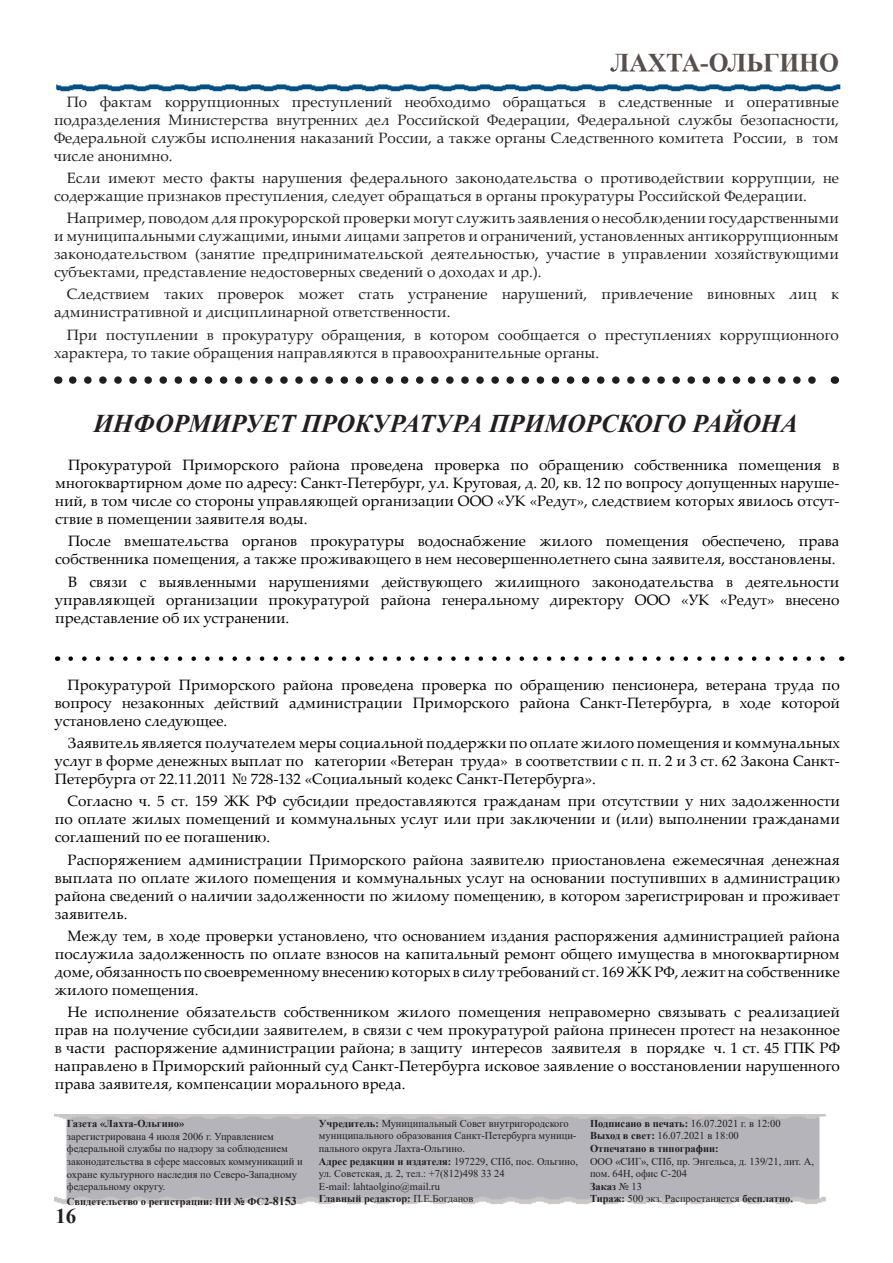
<style>
.page{position:relative;width:893px;height:1263px;background:#fff}
.page>*{position:absolute;margin:0;border:0;box-sizing:border-box;transform-origin:0 0}
.t1{font:italic 700 25.5px "Times New Roman";color:#231f20}
.t2{font:700 25.5px "Times New Roman";color:#574f4c}
.t3{font:700 21px "Times New Roman";color:#231f20}
.t4{font:15px/18px "Palatino Linotype";color:#000001;text-align:justify}
.t5{font:15px/18px "Palatino Linotype";color:#231f20}
.t6{font:10.5px/12.6px "Times New Roman";color:#231f20}
.t7{font:700 10.5px/12.6px "Times New Roman";color:#231f20}
.s1{font-size:12px}
.s2{font-weight:700}
.s3{font-weight:400}
</style>
<div class="page">
<img style="left:54px;top:1114px;width:772px;height:90px">
<img style="left:56px;top:84px;width:784px;height:8px">
<img style="left:610px;top:70px;width:225px;height:2px">
<svg style="left:73px;top:376px;width:743px;height:8px"></svg>
<svg style="left:71px;top:656px;width:754px;height:5px"></svg>
<h1 class="t2" style="left:610px;top:44px;width:230px">ЛАХТА-ОЛЬГИНО</h1>
<p class="t5" style="left:54px;top:92px;width:786px;text-align:justify;text-indent:13px">По фактам коррупционных преступлений необходимо обращаться в следственные и оперативные подразделения Министерства внутренних дел Российской Федерации, Федеральной службы безопасности, Федеральной службы исполнения наказаний России, а также органы Следственного комитета России, в том числе анонимно.</p>
<p class="t5" style="left:54px;top:168px;width:786px;text-indent:13px">Если имеют место факты нарушения федерального законодательства о противодействии коррупции, не содержащие признаков преступления, следует обращаться в органы прокуратуры Российской Федерации.</p>
<p class="t5" style="left:54px;top:208px;width:786px;text-align:justify;text-indent:13px">Например, поводом для прокурорской проверки могут служить заявления о несоблюдении государственными и муниципальными служащими, иными лицами запретов и ограничений, установленных антикоррупционным законодательством (занятие предпринимательской деятельностью, участие в управлении хозяйствующими субъектами, представление недостоверных сведений о доходах и др.).</p>
<p class="t5" style="left:54px;top:285px;width:786px;text-indent:13px">Следствием таких проверок может стать устранение нарушений, привлечение виновных лиц к административной и дисциплинарной ответственности.</p>
<p class="t5" style="left:54px;top:325px;width:786px;text-indent:13px">При поступлении в прокуратуру обращения, в котором сообщается о преступлениях коррупционного характера, то такие обращения направляются в правоохранительные органы.</p>
<h1 class="t1" style="left:93px;top:406px;width:706px">ИНФОРМИРУЕТ ПРОКУРАТУРА ПРИМОРСКОГО РАЙОНА</h1>
<p class="t4" style="left:55px;top:455px;width:786px;text-indent:13px">Прокуратурой Приморского района проведена проверка по обращению собственника помещения в многоквартирном доме по адресу: Санкт-Петербург, ул. Круговая, д. 20, кв. 12 по вопросу допущенных наруше&shy;ний, в том числе со стороны управляющей организации ООО «УК «Редут», следствием которых явилось отсут&shy;ствие в помещении заявителя воды.</p>
<p class="t4" style="left:55px;top:532px;width:786px;text-align:right">После вмешательства органов прокуратуры водоснабжение жилого помещения обеспечено, права собственника помещения, а также проживающего в нем несовершеннолетнего сына заявителя, восстановлены.</p>
<p class="t4" style="left:55px;top:572px;width:786px;text-indent:13px">В связи с выявленными нарушениями действующего жилищного законодательства в деятельности управляющей организации прокуратурой района генеральному директору ООО «УК «Редут» внесено представление об их устранении.</p>
<p class="t4" style="left:55px;top:675px;width:786px;text-indent:13px">Прокуратурой Приморского района проведена проверка по обращению пенсионера, ветерана труда по вопросу незаконных действий администрации Приморского района Санкт-Петербурга, в ходе которой установлено следующее.</p>
<p class="t4" style="left:55px;top:733px;width:786px;text-indent:13px">Заявитель является получателем меры социальной поддержки по оплате жилого помещения и коммунальных услуг в форме денежных выплат по категории «Ветеран труда» в соответствии с п. п. 2 и 3 ст. 62 Закона Санкт-Петербурга от 22.11.2011 № 728-132 «Социальный кодекс Санкт-Петербурга».</p>
<p class="t4" style="left:55px;top:792px;width:786px;text-indent:13px">Согласно ч. 5 ст. 159 ЖК РФ субсидии предоставляются гражданам при отсутствии у них задолженности по оплате жилых помещений и коммунальных услуг или при заключении и (или) выполнении гражданами соглашений по ее погашению.</p>
<p class="t4" style="left:55px;top:850px;width:786px;text-indent:13px">Распоряжением администрации Приморского района заявителю приостановлена ежемесячная денежная выплата по оплате жилого помещения и коммунальных услуг на основании поступивших в администрацию района сведений о наличии задолженности по жилому помещению, в котором зарегистрирован и проживает заявитель.</p>
<p class="t4" style="left:55px;top:926px;width:786px;text-indent:13px">Между тем, в ходе проверки установлено, что основанием издания распоряжения администрацией района послужила задолженность по оплате взносов на капитальный ремонт общего имущества в многоквартирном доме, обязанность по своевременному внесению которых в силу требований ст. 169 ЖК РФ, лежит на собственнике жилого помещения.</p>
<p class="t4" style="left:55px;top:1002px;width:786px;text-indent:13px">Не исполнение обязательств собственником жилого помещения неправомерно связывать с реализацией прав на получение субсидии заявителем, в связи с чем прокуратурой района принесен протест на незаконное в части распоряжение администрации района; в защиту интересов заявителя в порядке ч. 1 ст. 45 ГПК РФ направлено в Приморский районный суд Санкт-Петербурга исковое заявление о восстановлении нарушенного права заявителя, компенсации морального вреда.</p>
<p class="t7" style="left:67px;top:1117px;width:119px">Газета «Лахта-Ольгино»</p>
<p class="t6" style="left:67px;top:1129px;width:237px">зарегистрирована 4 июля 2006 г. Управлением федеральной службы по надзору за соблюдением законодательства в сфере массовых коммуникаций и охране культурного наследия по Северо-Западному федеральному округу.</p>
<p class="t7" style="left:67px;top:1194px;width:231px">Свидетельство о регистрации: ПИ № ФС2-<span class="s1">8153</span></p>
<h2 class="t3" style="left:55px;top:1201px;width:22px">16</h2>
<p class="t6" style="left:319px;top:1116px;width:261px"><span class="s2">Учредитель:</span> Муниципальный Совет внутригородского муниципального образования Санкт-Петербурга муници&shy;пального округа Лахта-Ольгино.<br><span class="s2">Адрес редакции и издателя:</span> 197229, СПб, пос. Ольгино, ул. Советская, д. 2, тел.: +7(812)498 33 24<br>E-mail: lahtaolgino@mail.ru<br><span class="s2">Главный редактор:</span> П.Е.Богданов</p>
<p class="t7" style="left:590px;top:1116px;width:192px">Подписано в печать: <span class="s3">16.07.2021 г. в 12:00<br></span>Выход в свет: <span class="s3">16.07.2021 в 18:00<br></span>Отпечатано в типографии:</p>
<p class="t6" style="left:590px;top:1154px;width:226px">ООО «СИГ», СПб, пр. Энгельса, д. 139/21, лит. А, пом. 64Н, офис С-204<br><span class="s2">Заказ</span> № 13<br><span class="s2">Тираж:</span> 500 экз. Распростаняется <span class="s2">бесплатно.</span></p>
</div>
